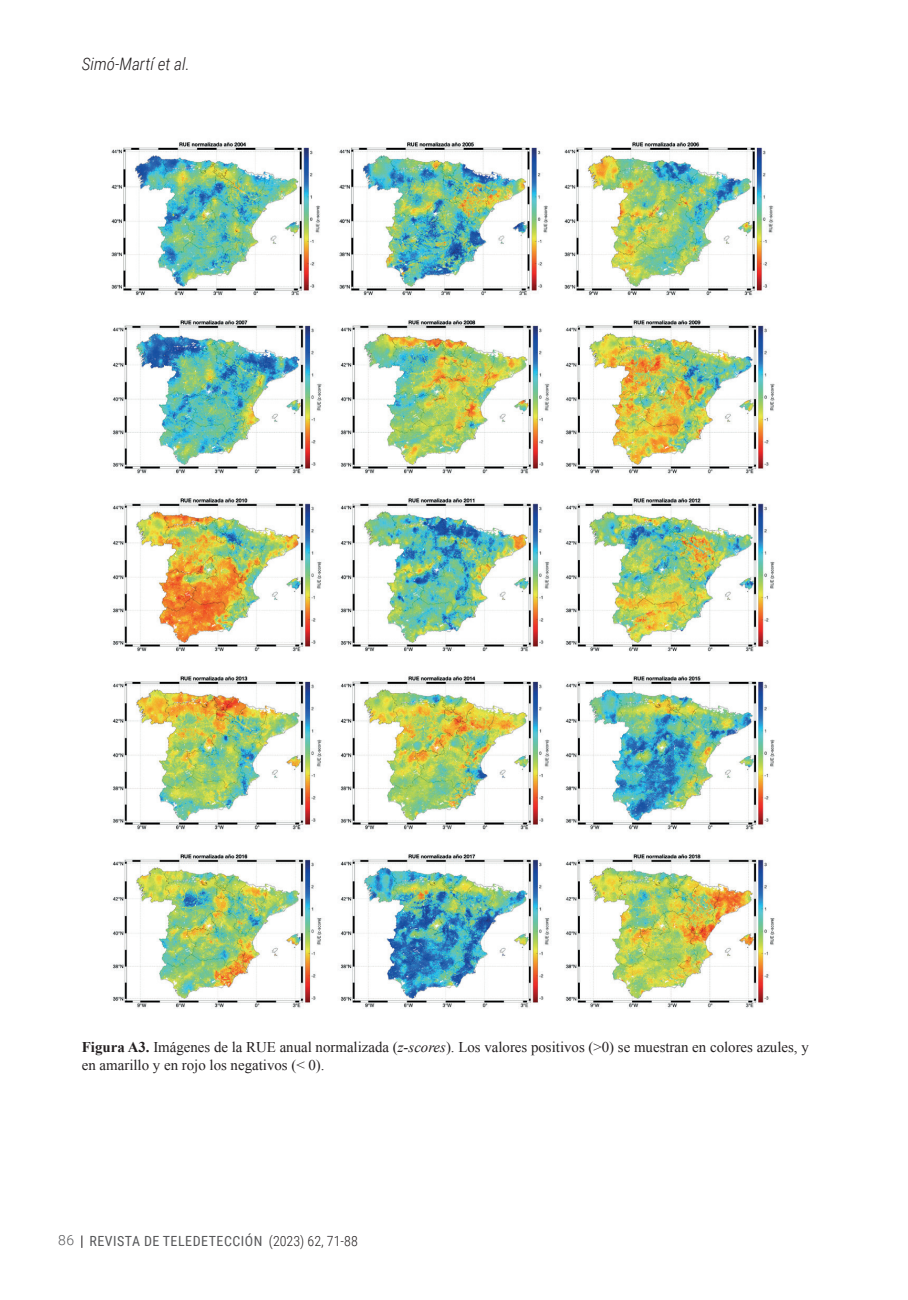
<style>
.page{position:relative;width:908px;height:1300px;background:#fff}
.page>*{position:absolute;margin:0;border:0;box-sizing:border-box;transform-origin:0 0}
.t1{font:italic 300 17.15px "Roboto Condensed";color:#231f20}
.TD_09_PIE_FOTO_es{font:14.88px/17.8px "Times New Roman";color:#231f20}
.t2{font:14px "Roboto Condensed";letter-spacing:.035em;color:#57585a}
.t3{font:300 14px "Roboto";color:#57585a}
.s1{font-weight:700}
.s2{font-style:italic}
.s3{font-weight:300;color:#231f20}
</style>
<div class="page">
<svg style="left:81px;top:1235px;width:1px;height:13px"></svg>
<img style="left:111px;top:142px;width:664px;height:866px">
<p class="t1" style="left:82px;top:52px;width:109px">Simó-Martí et al.</p>
<p class="TD_09_PIE_FOTO_es" style="left:82px;top:1038px;width:728px"><span class="s1">Figura A3.</span> Imágenes de la RUE anual normalizada (<span class="s2">z-scores</span>). Los valores positivos (&gt;0) se muestran en colores azules, y en amarillo y en rojo los negativos (&lt; 0).</p>
<p class="t3" style="left:58px;top:1230px;width:18px">86</p>
<p class="t2" style="left:90px;top:1231px;width:270px">REVISTA DE TELEDETECCIÓN <span class="s3">(2023) 62, 71-88</span></p>
</div>
